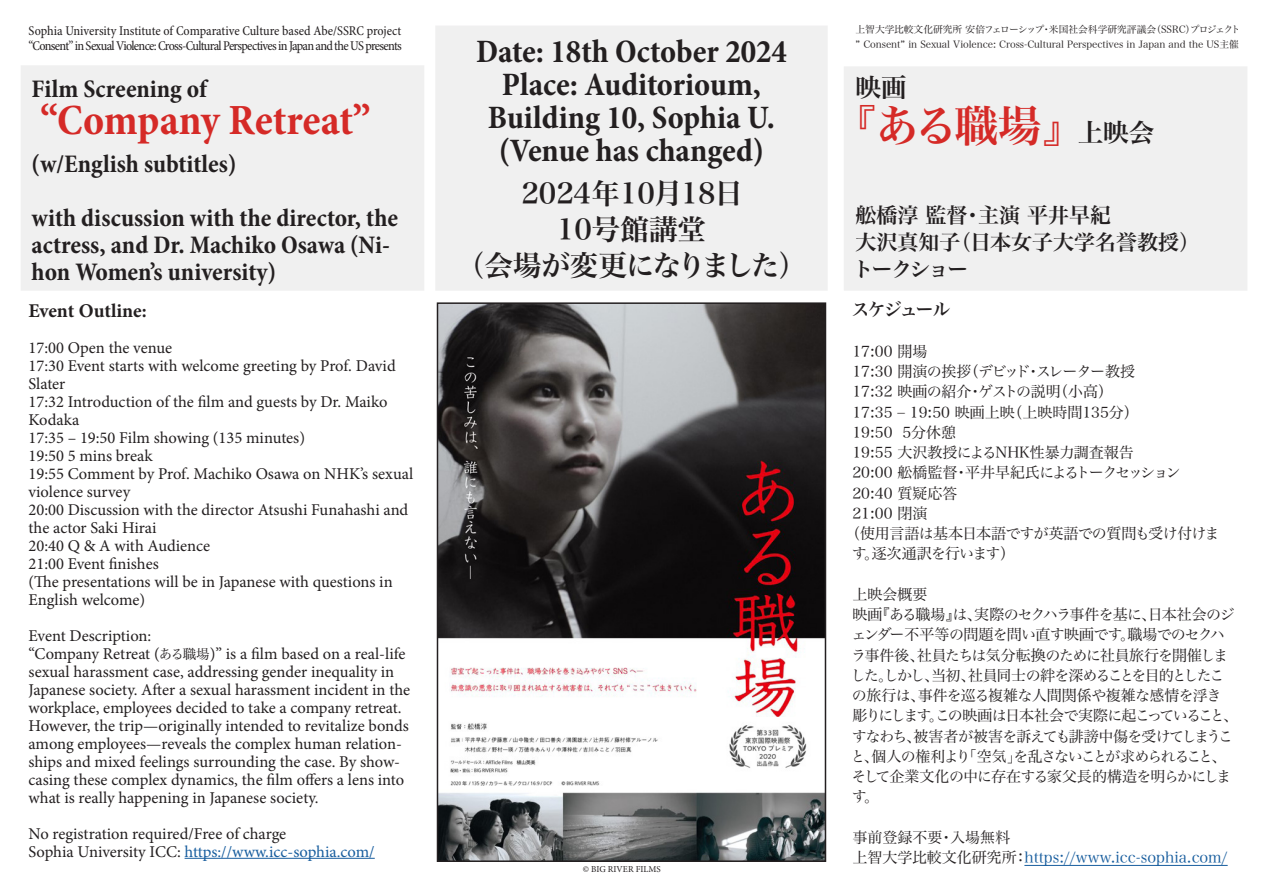
<style>
.page{position:relative;width:1263px;height:893px;background:#fff}
.page>*{position:absolute;margin:0;border:0;box-sizing:border-box;transform-origin:0 0}
.t1{font:700 condensed 43.5px "Minion Pro";letter-spacing:-.005em;color:#d52a27}
.t2{font:43.5px "Hira Min Pro N W6";color:#d52a27}
.t3{font:700 condensed 33px "Minion Pro";color:#231f20}
.t4{font:28.5px "Hira Min Pro N W6";color:#231f20}
.t5{font:28.5px "Hira Min Pro N W6";letter-spacing:-.055em;color:#231f20}
.t6{font:700 condensed 25.5px/27px "Minion Pro";color:#231f20}
.t7{font:25.5px "Hira Min Pro N W6";color:#231f20}
.t8{font:21px "Hira Min Pro N W6";color:#231f20}
.t9{font:700 19.5px "Minion Pro";color:#231f20}
.t10{font:18px "Hira Min Pro N W6";letter-spacing:-.11em;color:#231f20}
.t11{font:16.5px/18px "Minion Pro";color:#231f20}
.t12{font:16.5px "Minion Pro";color:#175d9e}
.t13{font:15px/20.2px "Hira Min Pro N W3";letter-spacing:-.06em;color:#231f20}
.t14{font:15px/20.2px "Hira Min Pro N W3";letter-spacing:-.04em;color:#231f20}
.t15{font:15px "Hira Min Pro N W3";color:#231f20}
.t16{font:15px "Hira Min Pro N W3";color:#175d9e}
.t17{font:15px "Hira Min Pro N W3";letter-spacing:-.015em;color:#231f20}
.t18{font:condensed 13.5px/15px "Minion Pro";letter-spacing:-.04em;color:#231f20}
.t19{font:9.75px "Hira Min Pro N W3";letter-spacing:-.005em;color:#231f20}
.t20{font:9px "Minion Pro";color:#231f20}
.s1{font-family:"Hira Min Pro N W3";font-size:13.5px}
.s2{color:#231f20}
.s3{font-size:25.5px;color:#231f20}
</style>
<div class="page">
<div style="left:436px;top:26px;width:391px;height:264px;background:#f0f0f0"></div>
<div style="left:21px;top:66px;width:403px;height:224px;background:#f0f0f0"></div>
<div style="left:844px;top:67px;width:403px;height:223px;background:#f0f0f0"></div>
<img style="left:440px;top:305px;width:383px;height:554px">
<div style="left:437px;top:302px;width:389px;height:560px;border:2px solid #231f20"></div>
<hr style="left:185px;top:858px;width:190px;height:1px;background:#175d9e">
<hr style="left:1024px;top:865px;width:204px;height:1px;background:#175d9e">
<p class="t18" style="left:29px;top:24px;width:375px">Sophia University Institute of Comparative Culture based Abe/SSRC project “Consent” in Sexual Violence: Cross-Cultural Perspectives in Japan and the US presents</p>
<p class="t6" style="left:32px;top:75px;width:177px">Film Screening of</p>
<p class="t1" style="left:40px;top:90px;width:332px">“Company Retreat”</p>
<p class="t6" style="left:32px;top:150px;width:206px">(w/English subtitles)</p>
<p class="t6" style="left:32px;top:204px;width:368px">with discussion with the director, the actress, and Dr. Machiko Osawa (Ni&shy;hon Women’s university)</p>
<p class="t9" style="left:28px;top:297px;width:120px">Event Outline:</p>
<p class="t11" style="left:28px;top:338px;width:145px">17:00 Open the venue</p>
<p class="t11" style="left:28px;top:356px;width:369px">17:30 Event starts with welcome greeting by Prof. David<br>Slater</p>
<p class="t11" style="left:28px;top:392px;width:361px">17:32 Introduction of the film and guests by Dr. Maiko<br>Kodaka</p>
<p class="t11" style="left:28px;top:428px;width:278px">17:35 – 19:50 Film showing (135 minutes)</p>
<p class="t11" style="left:28px;top:446px;width:126px">19:50 5 mins break</p>
<p class="t11" style="left:28px;top:464px;width:386px">19:55 Comment by Prof. Machiko Osawa on NHK’s sexual violence survey</p>
<p class="t11" style="left:28px;top:500px;width:381px">20:00 Discussion with the director Atsushi Funahashi and the actor Saki Hirai</p>
<p class="t11" style="left:28px;top:536px;width:183px">20:40 Q &amp; A with Audience</p>
<p class="t11" style="left:28px;top:554px;width:132px">21:00 Event finishes</p>
<p class="t11" style="left:28px;top:572px;width:366px">(The presentations will be in Japanese with questions in<br>English welcome)</p>
<p class="t11" style="left:28px;top:626px;width:124px">Event Description:</p>
<p class="t11" style="left:28px;top:644px;width:383px">“Company Retreat (<span class="s1">ある職場</span>)” is a film based on a real-life sexual harassment case, addressing gender inequality in Japanese society. After a sexual harassment incident in the workplace, employees decided to take a company retreat.<br>However, the trip—originally intended to revitalize bonds among employees—reveals the complex human relation&shy;ships and mixed feelings surrounding the case. By show&shy;casing these complex dynamics, the film offers a lens into what is really happening in Japanese society.</p>
<p class="t11" style="left:28px;top:824px;width:259px">No registration required/Free of charge</p>
<p class="t12" style="left:28px;top:840px;width:348px"><span class="s2">Sophia University ICC:</span> https://www.icc-sophia.com/</p>
<p class="t3" style="left:476px;top:29px;width:312px">Date: 18th October 2024</p>
<p class="t3" style="left:502px;top:62px;width:261px">Place: Auditorioum,</p>
<p class="t3" style="left:488px;top:95px;width:289px">Building 10, Sophia U.</p>
<p class="t3" style="left:499px;top:128px;width:266px">(Venue has changed)</p>
<p class="t4" style="left:521px;top:168px;width:223px">2024年10月18日</p>
<p class="t4" style="left:557px;top:204px;width:150px">10号館講堂</p>
<p class="t5" style="left:456px;top:240px;width:352px">（会場が変更になりました）</p>
<p class="t20" style="left:583px;top:863px;width:79px">© BIG RIVER FILMS</p>
<p class="t19" style="left:855px;top:21px;width:386px">上智大学比較文化研究所 安倍フェローシップ・米国社会科学研究評議会（SSRC）プロジェクト</p>
<p class="t19" style="left:855px;top:36px;width:385px">” Consent” in Sexual Violence: Cross-Cultural Perspectives in Japan and the US主催</p>
<p class="t7" style="left:855px;top:65px;width:52px">映画</p>
<p class="t2" style="left:834px;top:87px;width:322px">『ある職場』<span class="s3">上映会</span></p>
<p class="t8" style="left:855px;top:197px;width:257px">舩橋淳 監督・主演 平井早紀</p>
<p class="t8" style="left:855px;top:224px;width:346px">大沢真知子（日本女子大学名誉教授）</p>
<p class="t8" style="left:852px;top:251px;width:117px">トークショー</p>
<p class="t10" style="left:852px;top:294px;width:100px">スケジュール</p>
<p class="t14" style="left:852px;top:340px;width:76px">17:00 開場</p>
<p class="t14" style="left:852px;top:360px;width:284px">17:30 開演の挨拶（デビッド・スレーター教授</p>
<p class="t17" style="left:852px;top:379px;width:262px">17:32 映画の紹介・ゲストの説明（小高）</p>
<p class="t15" style="left:852px;top:399px;width:288px">17:35 – 19:50 映画上映（上映時間135分）</p>
<p class="t14" style="left:852px;top:421px;width:105px">19:50 5分休憩</p>
<p class="t15" style="left:852px;top:440px;width:283px">19:55 大沢教授によるNHK性暴力調査報告</p>
<p class="t13" style="left:852px;top:461px;width:330px">20:00 舩橋監督・平井早紀氏によるトークセッション</p>
<p class="t14" style="left:852px;top:482px;width:106px">20:40 質疑応答</p>
<p class="t14" style="left:852px;top:502px;width:76px">21:00 閉演</p>
<p class="t14" style="left:852px;top:522px;width:369px;text-indent:-7px">（使用言語は基本日本語ですが英語での質問も受け付けます。逐次通訳を行います）</p>
<p class="t14" style="left:852px;top:583px;width:76px">上映会概要</p>
<p class="t13" style="left:851px;top:603px;width:389px">映画『ある職場』は、実際のセクハラ事件を基に、日本社会のジェンダー不平等の問題を問い直す映画です。職場でのセクハラ事件後、社員たちは気分転換のために社員旅行を開催しました。しかし、当初、社員同士の絆を深めることを目的としたこの旅行は、事件を巡る複雑な人間関係や複雑な感情を浮き彫りにします。この映画は日本社会で実際に起こっていること、すなわち、被害者が被害を訴えても誹謗中傷を受けてしまうこと、個人の権利より「空気」を乱さないことが求められること、そして企業文化の中に存在する家父長的構造を明らかにします。</p>
<p class="t15" style="left:852px;top:824px;width:159px">事前登録不要・入場無料</p>
<p class="t16" style="left:852px;top:845px;width:377px"><span class="s2">上智大学比較文化研究所：</span>https://www.icc-sophia.com/</p>
</div>
